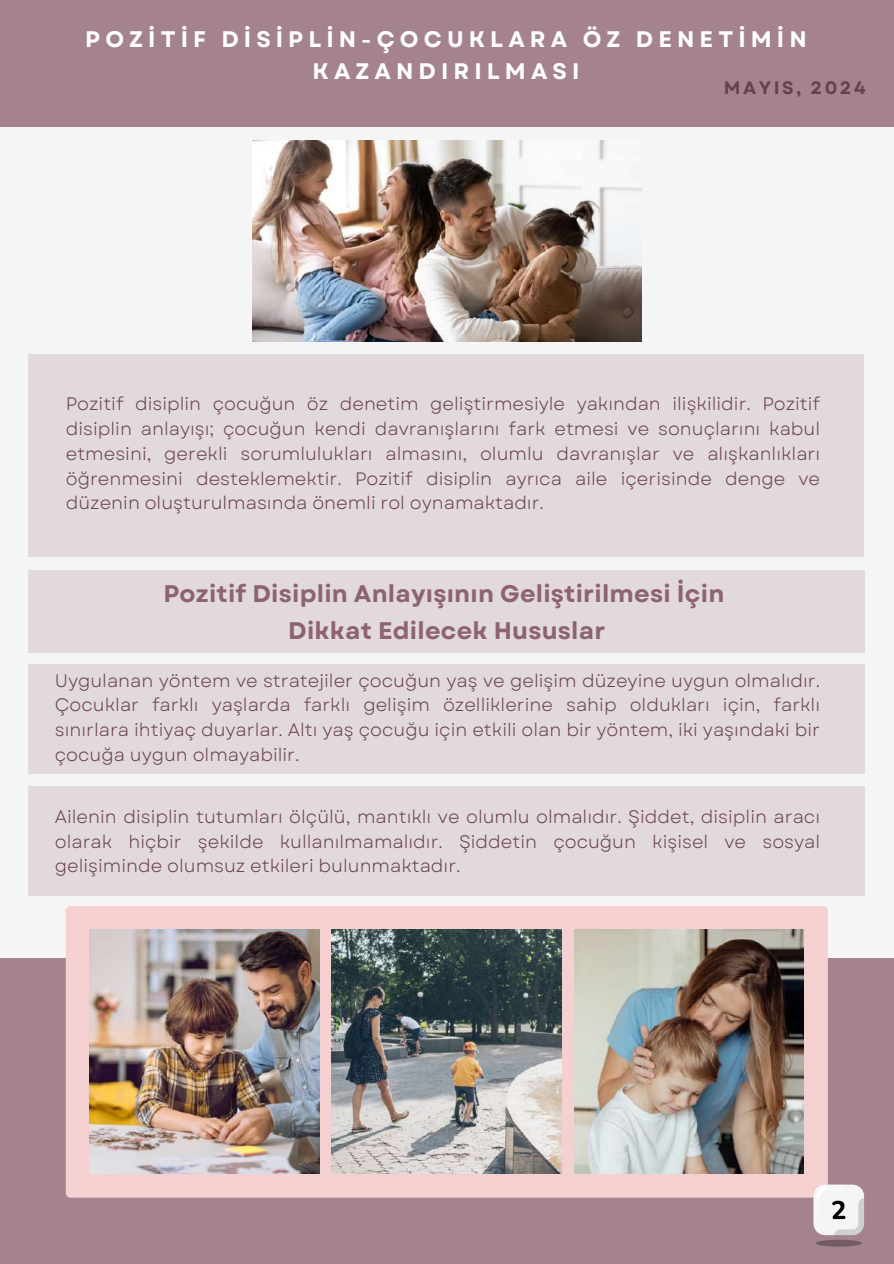
<style>
.page{position:relative;width:894px;height:1264px;background:#fff}
.page>*{position:absolute;margin:0;border:0;box-sizing:border-box;transform-origin:0 0}
.t1{font:700 24px/37.2px "Garet";letter-spacing:.01em;color:#8d6271;text-align:center}
.t2{font:700 22.5px/31.5px "Garet";letter-spacing:.225em;color:#fff;text-align:center}
.t3{font:18px/24.8px "Garet";color:#69404e;text-align:justify}
.t4{font:700 18px "Garet";letter-spacing:.14em;color:#69404e}
</style>
<div class="page">
<div style="left:0;top:0;width:893px;height:1263px;background:#f5f5f5"></div>
<div style="left:0;top:0;width:893px;height:127px;background:#a4838f"></div>
<div style="left:28px;top:570px;width:835px;height:82px;background:#e1d9dc"></div>
<div style="left:0;top:958px;width:893px;height:305px;background:#a4838f"></div>
<div style="left:28px;top:786px;width:835px;height:109px;background:#e1d9dc"></div>
<div style="left:66px;top:906px;width:761px;height:291px;background:#f5d0d0;border-radius:4px"></div>
<img style="left:89px;top:929px;width:230px;height:244px">
<img style="left:574px;top:929px;width:229px;height:244px">
<img style="left:331px;top:929px;width:230px;height:244px">
<svg style="left:813px;top:1184px;width:50px;height:62px;background:#d3ccce"></svg>
<div style="left:28px;top:664px;width:835px;height:110px;background:#e1d9dc"></div>
<img style="left:252px;top:141px;width:389px;height:200px">
<div style="left:28px;top:354px;width:835px;height:202px;background:#e1d9dc"></div>
<p class="t2" style="left:85px;top:24px;width:722px">POZİTİF DİSİPLİN-ÇOCUKLARA ÖZ DENETİMİN<br>KAZANDIRILMASI</p>
<p class="t4" style="left:723px;top:75px;width:143px">MAYIS, 2024</p>
<p class="t3" style="left:66px;top:392px;width:755px">Pozitif disi pli n çocuğun öz deneti m gelişti rmesiyle yakından i lişki lidi r. Pozitif disiplin anlayışı; çocuğun kendi davranışlarını fark etmesi ve sonuçlarını kabul etmesini, gerekli sorumlulukları almasını, olumlu davranışlar ve alışkanlıkları öğrenmesini desteklemektir. Pozitif disiplin ayrıca aile içerisinde denge ve düzenin oluşturulmasında önemli rol oynamaktadır.</p>
<h1 class="t1" style="left:163px;top:575px;width:562px">Pozitif Disiplin Anlayışının Geliştirilmesi İçin<br>Dikkat Edilecek Hususlar</h1>
<p class="t3" style="left:55px;top:668px;width:766px">Uygulanan yöntem ve stratejiler çocuğun yaş ve gelişim düzeyine uygun olmalıdır.<br>Çocuklar farklı yaşlarda farklı gelişim özelliklerine sahip oldukları için, farklı sınırlara ihtiyaç duyarlar. Altı yaş çocuğu için etkili olan bir yöntem, iki yaşındaki bir çocuğa uygun olmayabilir.</p>
<p class="t3" style="left:55px;top:804px;width:766px">Ailenin disiplin tutumları ölçülü, mantıklı ve olumlu olmalıdır. Şiddet, disiplin aracı olarak hiçbir şekilde kullanılmamalıdır. Şiddetin çocuğun kişisel ve sosyal gelişiminde olumsuz etkileri bulunmaktadır.</p>
</div>
